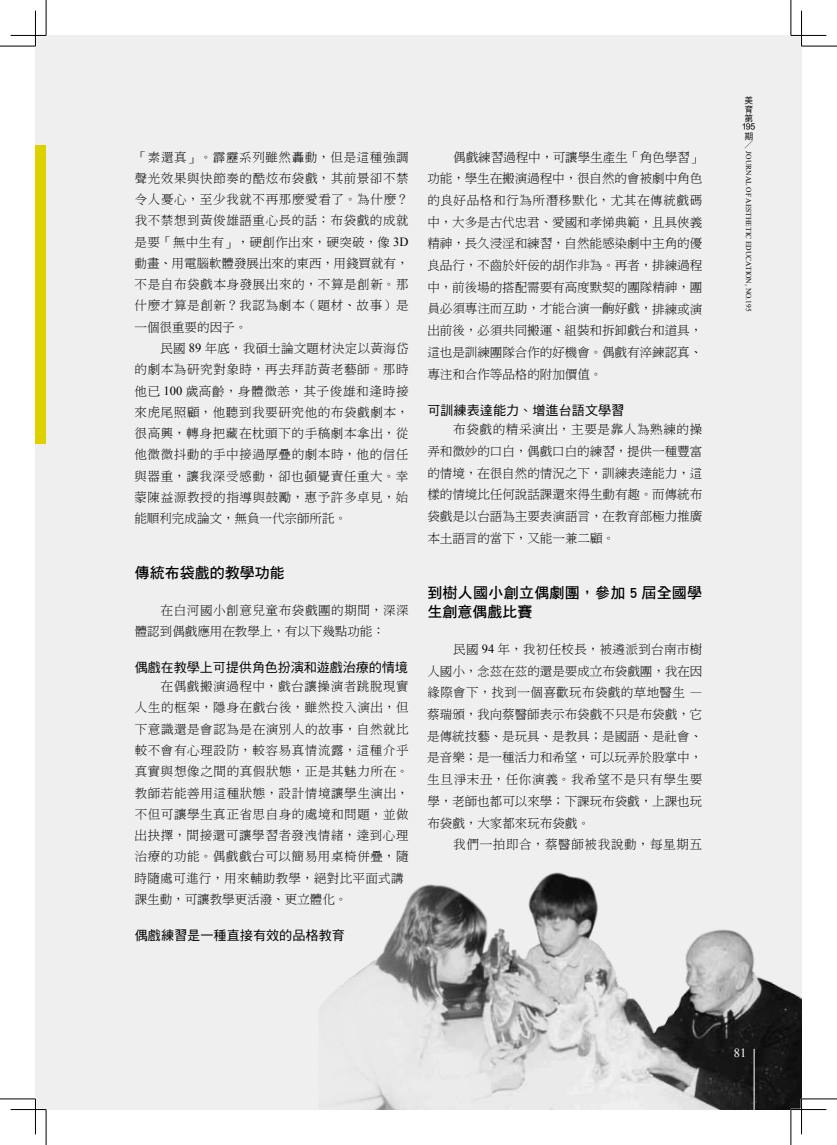
<style>
.page{position:relative;width:837px;height:1145px;background:#fff}
.page>*{position:absolute;margin:0;border:0;box-sizing:border-box;transform-origin:0 0}
.t1{font:15px/18.4px "DF Hei Std W7";letter-spacing:.02em;color:#000}
.t2{font:15px "DF Hei Std W7";color:#000}
.t3{font:13.12px "DF Hei Std W5";color:#000}
.t4{font:12.5px/21.2px "DF Ming Lt HK BF";letter-spacing:.05em;color:#000;text-align:justify}
.t5{font:12.5px/21.2px "DF Ming Lt HK BF";letter-spacing:.025em;color:#000}
.t6{font:12.5px "Times New Roman";color:#fff}
.t7{font:8.75px/8.9px "DF Hei Md HKP BF";color:#000;text-align:center}
.t8{font:8.75px "P Ming Li U";color:#000}
.t9{font:7.5px "Times New Roman";color:#000}
.s1{font-family:"Times New Roman"}
</style>
<div class="page">
<div style="left:35px;top:35px;width:766px;height:1074px;background:#efefef"></div>
<div style="left:35px;top:145px;width:11px;height:299px;background:#dfd000"></div>
<img style="left:319px;top:872px;width:482px;height:237px">
<hr style="left:753px;top:1048px;width:1px;height:61px;background:#fff">
<hr style="left:11px;top:1108px;width:35px;height:2px;background:#fff">
<hr style="left:790px;top:1108px;width:36px;height:2px;background:#fff">
<hr style="left:800px;top:11px;width:2px;height:35px;background:#fff">
<hr style="left:800px;top:1098px;width:2px;height:36px;background:#fff">
<hr style="left:0;top:46px;width:35px;height:1px;background:#000">
<hr style="left:801px;top:46px;width:35px;height:1px;background:#000">
<hr style="left:0;top:1098px;width:35px;height:1px;background:#000">
<hr style="left:801px;top:1098px;width:35px;height:1px;background:#000">
<hr style="left:46px;top:0;width:1px;height:35px;background:#000">
<hr style="left:46px;top:1109px;width:1px;height:35px;background:#000">
<hr style="left:790px;top:0;width:1px;height:35px;background:#000">
<hr style="left:790px;top:1109px;width:1px;height:35px;background:#000">
<hr style="left:11px;top:35px;width:35px;height:1px;background:#000">
<hr style="left:790px;top:35px;width:36px;height:1px;background:#000">
<hr style="left:11px;top:1109px;width:35px;height:1px;background:#000">
<hr style="left:790px;top:1109px;width:36px;height:1px;background:#000">
<hr style="left:35px;top:11px;width:1px;height:35px;background:#000">
<hr style="left:35px;top:1098px;width:1px;height:36px;background:#000">
<hr style="left:801px;top:11px;width:1px;height:35px;background:#000">
<hr style="left:801px;top:1098px;width:1px;height:36px;background:#000">
<p class="t4" style="left:134px;top:146px;width:275px">「素還真」。霹靂系列雖然轟動，但是這種強調聲光效果與快節奏的酷炫布袋戲，其前景卻不禁令人憂心，至少我就不再那麼愛看了。為什麼？我不禁想到黃俊雄語重心長的話：布袋戲的成就是要「無中生有」，硬創作出來，硬突破，像 <span class="s1">3D</span>動畫、用電腦軟體發展出來的東西，用錢買就有，不是自布袋戲本身發展出來的，不算是創新。那什麼才算是創新？我認為劇本（題材、故事）是一個很重要的因子。</p>
<p class="t4" style="left:134px;top:337px;width:275px;text-indent:26px">民國 <span class="s1">89</span> 年底，我碩士論文題材決定以黃海岱的劇本為研究對象時，再去拜訪黃老藝師。那時他已 <span class="s1">100</span> 歲高齡，身體微恙，其子俊雄和逢時接來虎尾照顧，他聽到我要研究他的布袋戲劇本，很高興，轉身把藏在枕頭下的手稿劇本拿出，從他微微抖動的手中接過厚疊的劇本時，他的信任與器重，讓我深受感動，卻也頓覺責任重大。幸蒙陳益源教授的指導與鼓勵，惠予許多卓見，始能順利完成論文，無負一代宗師所託。</p>
<p class="t2" style="left:135px;top:564px;width:151px">傳統布袋戲的教學功能</p>
<p class="t5" style="left:135px;top:600px;width:275px;text-indent:26px">在白河國小創意兒童布袋戲團的期間，深深體認到偶戲應用在教學上，有以下幾點功能：</p>
<p class="t3" style="left:135px;top:660px;width:274px">偶戲在教學上可提供角色扮演和遊戲治療的情境</p>
<p class="t4" style="left:135px;top:676px;width:275px;text-align:left;text-indent:26px">在偶戲搬演過程中，戲台讓操演者跳脫現實人生的框架，隱身在戲台後，雖然投入演出，但下意識還是會認為是在演別人的故事，自然就比較不會有心理設防，較容易真情流露，這種介乎真實與想像之間的真假狀態，正是其魅力所在。教師若能善用這種狀態，設計情境讓學生演出，不但可讓學生真正省思自身的處境和問題，並做出抉擇，間接還可讓學習者發洩情緒，達到心理治療的功能。偶戲戲台可以簡易用桌椅併疊，隨時隨處可進行，用來輔助教學，絕對比平面式講課生動，可讓教學更活潑、更立體化。</p>
<p class="t3" style="left:135px;top:927px;width:211px">偶戲練習是一種直接有效的品格教育</p>
<p class="t4" style="left:427px;top:146px;width:276px;line-height:21.6px;text-indent:26px">偶戲練習過程中，可讓學生產生「角色學習」功能，學生在搬演過程中，很自然的會被劇中角色的良好品格和行為所潛移默化，尤其在傳統戲碼中，大多是古代忠君、愛國和孝悌典範，且具俠義精神，長久浸淫和練習，自然能感染劇中主角的優良品行，不齒於奸佞的胡作非為。再者，排練過程中，前後場的搭配需要有高度默契的團隊精神，團員必須專注而互助，才能合演一齣好戲，排練或演出前後，必須共同搬運、組裝和拆卸戲台和道具，這也是訓練團隊合作的好機會。偶戲有淬鍊認真、專注和合作等品格的附加價值。</p>
<p class="t3" style="left:427px;top:403px;width:198px">可訓練表達能力、增進台語文學習</p>
<p class="t4" style="left:427px;top:418px;width:276px;line-height:21.6px;text-indent:26px">布袋戲的精采演出，主要是靠人為熟練的操弄和微妙的口白，偶戲口白的練習，提供一種豐富的情境，在很自然的情況之下，訓練表達能力，這樣的情境比任何說話課還來得生動有趣。而傳統布袋戲是以台語為主要表演語言，在教育部極力推廣本土語言的當下，又能一兼二顧。</p>
<p class="t1" style="left:427px;top:583px;width:276px">到樹人國小創立偶劇團，參加 5 屆全國學生創意偶戲比賽</p>
<p class="t4" style="left:427px;top:638px;width:276px;line-height:21.6px;text-indent:26px">民國 <span class="s1">94</span> 年，我初任校長，被遴派到台南市樹人國小，念茲在茲的還是要成立布袋戲團，我在因緣際會下，找到一個喜歡玩布袋戲的草地醫生 —蔡瑞頒，我向蔡醫師表示布袋戲不只是布袋戲，它是傳統技藝、是玩具、是教具；是國語、是社會、是音樂；是一種活力和希望，可以玩弄於股掌中，生旦淨末丑，任你演義。我希望不是只有學生要學，老師也都可以來學；下課玩布袋戲，上課也玩布袋戲，大家都來玩布袋戲。</p>
<p class="t4" style="left:453px;top:833px;width:250px">我們一拍即合，蔡醫師被我說動，每星期五</p>
<p class="t7" style="left:741px;top:96px;width:15px">美育第<br>195期</p>
<p class="t8" style="left:744px;top:140px;width:10px">／</p>
<p class="t9" style="left:753px;top:151px;width:162px;rotate:90deg">JOURNAL OF AESTHETIC EDUCATION, NO.195</p>
<p class="t6" style="left:733px;top:1044px;width:14px">81</p>
</div>
